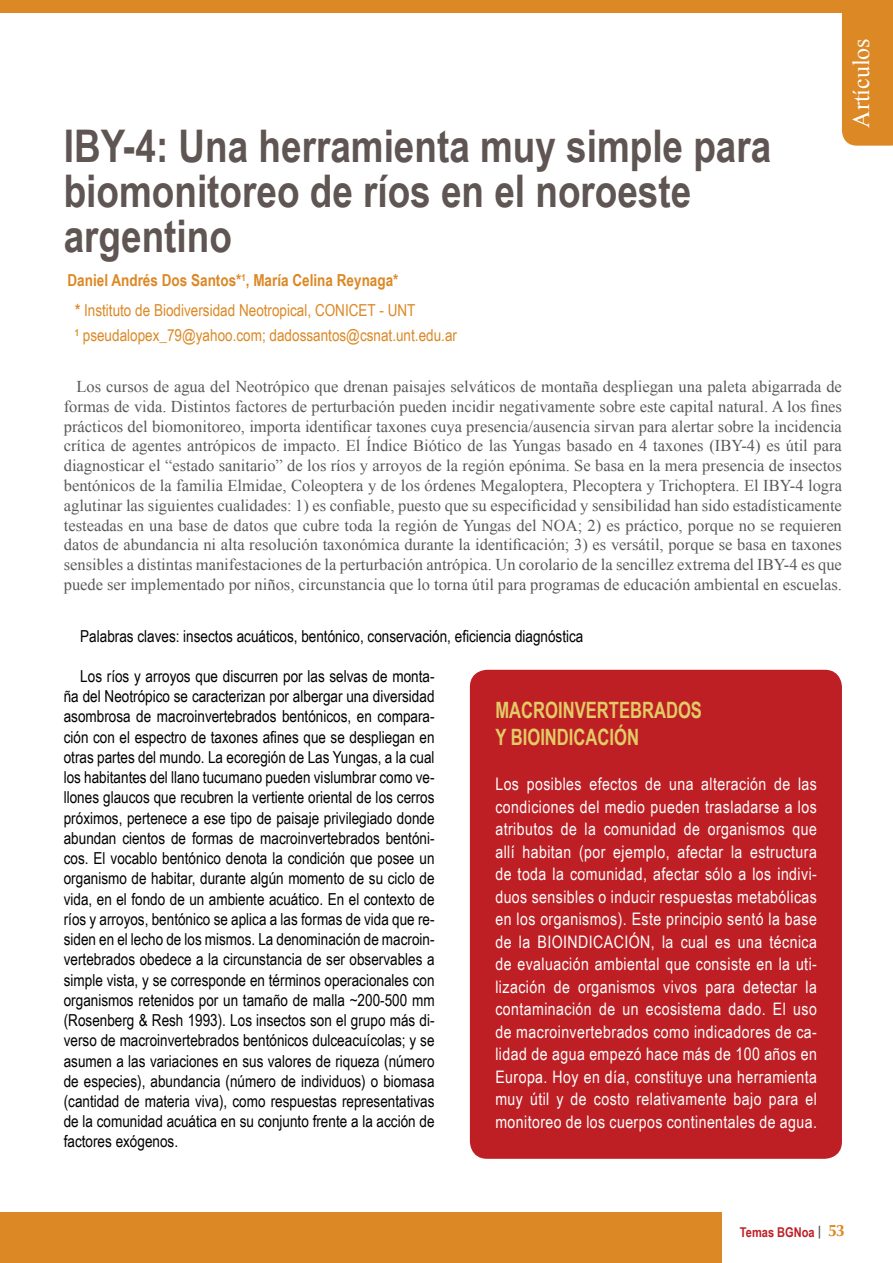
<style>
.page{position:relative;width:893px;height:1263px;background:#fff}
.page>*{position:absolute;margin:0;border:0;box-sizing:border-box;transform-origin:0 0}
.t1{font:700 45px/45px "Arial Narrow";color:#5f5553}
.t2{font:24px "Times New Roman";color:#fff}
.t3{font:700 22.5px/27px "Arial Narrow";color:#e2cc67;scale:.9 1}
.t4{font:17.25px/22.5px "Arial Narrow";letter-spacing:.025em;color:#fff;text-align:justify}
.t5{font:16.5px/20.2px "Arial Narrow";color:#000;text-align:justify}
.t6{font:16.5px/19.8px "Times New Roman";color:#58595b;text-align:justify}
.t7{font:16.5px/29.5px "Arial Narrow";color:#dc8825}
.t8{font:700 13.5px "Arial Narrow";color:#be1f24}
.s1{font-weight:700}
.s2{font-family:"Optima";font-size:16.5px;color:#dc8825}
</style>
<div class="page">
<div style="left:0;top:1213px;width:721px;height:50px;background:#dc8825"></div>
<svg style="left:819px;top:1226px;width:1px;height:12px"></svg>
<div style="left:842px;top:13px;width:51px;height:133px;background:#dc8825"></div>
<div style="left:1px;top:0;width:892px;height:13px;background:#dc8825"></div>
<div style="left:470px;top:670px;width:372px;height:489px;background:#be1f24;border-radius:17px"></div>
<h1 class="t1" style="left:64px;top:122px;width:709px">IBY-4: Una herramienta muy simple para biomonitoreo de ríos en el noroeste argentino</h1>
<p class="t7" style="left:75px;top:265px;width:342px;text-indent:-8px"><span class="s1">Daniel Andrés Dos Santos*</span><sup>1</sup><span class="s1">, María Celina Reynaga*<br>*</span> Instituto de Biodiversidad Neotropical, CONICET - UNT</p>
<p class="t7" style="left:75px;top:320px;width:384px"><sup>1</sup> pseudalopex_79@yahoo.com; dadossantos@csnat.unt.edu.ar</p>
<h2 class="t2" style="left:845px;top:128px;width:91px;rotate:-90deg">Artículos</h2>
<p class="t6" style="left:64px;top:376px;width:780px;text-indent:13px">Los cursos de agua del Neotrópico que drenan paisajes selváticos de montaña despliegan una paleta abigarrada de formas de vida. Distintos factores de perturbación pueden incidir negativamente sobre este capital natural. A los fines prácticos del biomonitoreo, importa identificar taxones cuya presencia/ausencia sirvan para alertar sobre la incidencia crítica de agentes antrópicos de impacto. El Índice Biótico de las Yungas basado en 4 taxones (IBY-4) es útil para diagnosticar el “estado sanitario” de los ríos y arroyos de la región epónima. Se basa en la mera presencia de insectos bentónicos de la familia Elmidae, Coleoptera y de los órdenes Megaloptera, Plecoptera y Trichoptera. El IBY-4 logra aglutinar las siguientes cualidades: 1) es confiable, puesto que su especificidad y sensibilidad han sido estadísticamente testeadas en una base de datos que cubre toda la región de Yungas del NOA; 2) es práctico, porque no se requieren datos de abundancia ni alta resolución taxonómica durante la identificación; 3) es versátil, porque se basa en taxones sensibles a distintas manifestaciones de la perturbación antrópica. Un corolario de la sencillez extrema del IBY-4 es que puede ser implementado por niños, circunstancia que lo torna útil para programas de educación ambiental en escuelas.</p>
<p class="t5" style="left:80px;top:626px;width:505px">Palabras claves: insectos acuáticos, bentónico, conservación, eficiencia diagnóstica</p>
<p class="t5" style="left:64px;top:665px;width:372px;text-indent:16px">Los ríos y arroyos que discurren por las selvas de monta&shy;ña del Neotrópico se caracterizan por albergar una diversidad asombrosa de macroinvertebrados bentónicos, en compara&shy;ción con el espectro de taxones afines que se despliegan en otras partes del mundo. La ecoregión de Las Yungas, a la cual los habitantes del llano tucumano pueden vislumbrar como ve&shy;llones glaucos que recubren la vertiente oriental de los cerros próximos, pertenece a ese tipo de paisaje privilegiado donde abundan cientos de formas de macroinvertebrados bentóni&shy;cos. El vocablo bentónico denota la condición que posee un organismo de habitar, durante algún momento de su ciclo de vida, en el fondo de un ambiente acuático. En el contexto de ríos y arroyos, bentónico se aplica a las formas de vida que re&shy;siden en el lecho de los mismos. La denominación de macroin&shy;vertebrados obedece a la circunstancia de ser observables a simple vista, y se corresponde en términos operacionales con organismos retenidos por un tamaño de malla ~200-500 mm (Rosenberg &amp; Resh 1993). Los insectos son el grupo más di&shy;verso de macroinvertebrados bentónicos dulceacuícolas; y se asumen a las variaciones en sus valores de riqueza (número de especies), abundancia (número de individuos) o biomasa (cantidad de materia viva), como respuestas representativas de la comunidad acuática en su conjunto frente a la acción de factores exógenos.</p>
<h3 class="t3" style="left:495px;top:695px;width:231px">MACROINVERTEBRADOS<br>Y BIOINDICACIÓN</h3>
<p class="t4" style="left:495px;top:772px;width:323px">Los posibles efectos de una alteración de las condiciones del medio pueden trasladarse a los atributos de la comunidad de organismos que allí habitan (por ejemplo, afectar la estructura de toda la comunidad, afectar sólo a los indivi&shy;duos sensibles o inducir respuestas metabólicas en los organismos). Este principio sentó la base de la BIOINDICACIÓN, la cual es una técnica de evaluación ambiental que consiste en la uti&shy;lización de organismos vivos para detectar la contaminación de un ecosistema dado. El uso de macroinvertebrados como indicadores de ca&shy;lidad de agua empezó hace más de 100 años en Europa. Hoy en día, constituye una herramienta muy útil y de costo relativamente bajo para el monitoreo de los cuerpos continentales de agua.</p>
<p class="t8" style="left:740px;top:1222px;width:106px">Temas BGNoa <span class="s2">53</span></p>
</div>
